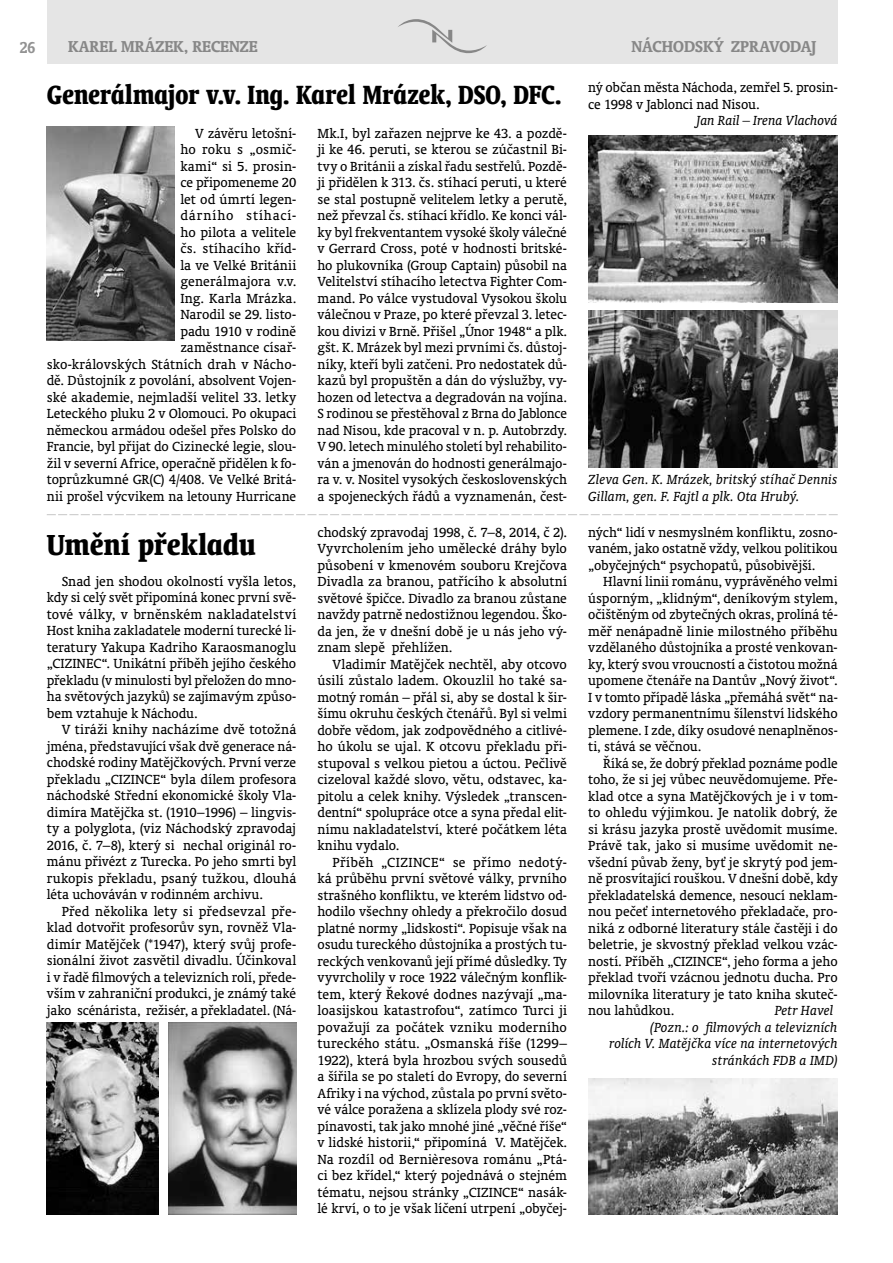
<style>
.page{position:relative;width:893px;height:1263px;background:#fff}
.page>*{position:absolute;margin:0;border:0;box-sizing:border-box;transform-origin:0 0}
.t1{font:700 condensed 33px "Oranda AT";letter-spacing:.005em;color:#000;scale:.95 1}
.t2{font:700 condensed 30px "Oranda AT";letter-spacing:.005em;color:#000;scale:.9 1}
.t3{font:700 18px "Oranda AT";color:#878787}
.t4{font:700 18px "Oranda AT";color:#929292;scale:.9 1}
.t5{font:15px/16.5px "Oranda AT";letter-spacing:-.005em;color:#000;text-align:justify}
.t6{font:italic 15px/16.5px "Oranda AT";letter-spacing:.005em;color:#000}
</style>
<div class="page">
<div style="left:47px;top:0;width:791px;height:64px;background:#e5e5e5"></div>
<svg style="left:398px;top:19px;width:89px;height:34px"></svg>
<img style="left:47px;top:126px;width:128px;height:215px">
<img style="left:588px;top:135px;width:250px;height:168px">
<img style="left:588px;top:310px;width:250px;height:157px">
<svg style="left:47px;top:514px;width:791px;height:1px"></svg>
<img style="left:47px;top:1023px;width:111px;height:191px">
<img style="left:588px;top:1079px;width:250px;height:135px">
<img style="left:169px;top:1023px;width:127px;height:191px">
<p class="t4" style="left:20px;top:37px;width:19px">26</p>
<p class="t3" style="left:68px;top:36px;width:191px">KAREL MRÁZEK, RECENZE</p>
<p class="t3" style="left:631px;top:36px;width:187px">NÁCHODSKÝ ZPRAVODAJ</p>
<h2 class="t2" style="left:47px;top:77px;width:573px">Generálmajor v.v. Ing. Karel Mrázek, DSO, DFC.</h2>
<p class="t5" style="left:47px;top:125px;width:251px;text-align:right">V závěru letošní-<br>ho roku s „osmič-<br>kami“ si 5. prosin-<br>ce připomeneme 20<br>let od úmrtí legen-<br>dárního stíhací-<br>ho pilota a velitele<br>čs. stíhacího kříd-<br>la ve Velké Británii<br>generálmajora v.v.<br>Ing. Karla Mrázka.<br>Narodil se 29. listo-<br>padu 1910 v rodině<br>zaměstnance císař-<br>sko-královských Státních drah v Nácho&shy;dě. Důstojník z povolání, absolvent Vojen&shy;ské akademie, nejmladší velitel 33. letky<br>Leteckého pluku 2 v Olomouci. Po okupaci německou armádou odešel přes Polsko do<br>Francie, byl přijat do Cizinecké legie, slou&shy;žil v severní Africe, operačně přidělen k fo&shy;toprůzkumné GR(C) 4/408. Ve Velké Britá&shy;nii prošel výcvikem na letouny Hurricane</p>
<h1 class="t1" style="left:47px;top:525px;width:221px">Umění překladu</h1>
<p class="t5" style="left:47px;top:573px;width:251px;text-indent:15px">Snad jen shodou okolností vyšla letos, kdy si celý svět připomíná konec první svě&shy;tové války, v brněnském nakladatelství Host kniha zakladatele moderní turecké li&shy;teratury Yakupa Kadriho Karaosmanoglu „CIZINEC“. Unikátní příběh jejího českého překladu (v minulosti byl přeložen do mno&shy;ha světových jazyků) se zajímavým způso&shy;bem vztahuje k Náchodu.</p>
<p class="t5" style="left:47px;top:721px;width:251px;text-indent:15px">V tiráži knihy nacházíme dvě totožná jména, představující však dvě generace ná&shy;chodské rodiny Matějčkových. První verze překladu „CIZINCE“ byla dílem profesora náchodské Střední ekonomické školy Vla&shy;dimíra Matějčka st. (1910–1996) – lingvis&shy;ty a polyglota, (viz Náchodský zpravodaj 2016, č. 7–8), který si nechal originál ro&shy;mánu přivézt z Turecka. Po jeho smrti byl rukopis překladu, psaný tužkou, dlouhá léta uchováván v rodinném archivu.</p>
<p class="t5" style="left:47px;top:903px;width:251px;text-indent:15px">Před několika lety si předsevzal pře&shy;klad dotvořit profesorův syn, rovněž Vla&shy;dimír Matějček (*1947), který svůj profe&shy;sionální život zasvětil divadlu. Účinkoval i v řadě filmových a televizních rolí, přede&shy;vším v zahraniční produkci, je známý také jako scénárista, režisér, a překladatel. (Ná-</p>
<p class="t5" style="left:317px;top:125px;width:251px">Mk.I, byl zařazen nejprve ke 43. a pozdě&shy;ji ke 46. peruti, se kterou se zúčastnil Bi&shy;tvy o Británii a získal řadu sestřelů. Pozdě&shy;ji přidělen k 313. čs. stíhací peruti, u které se stal postupně velitelem letky a perutě, než převzal čs. stíhací křídlo. Ke konci vál&shy;ky byl frekventantem vysoké školy válečné v Gerrard Cross, poté v hodnosti britské&shy;ho plukovníka (Group Captain) působil na Velitelství stíhacího letectva Fighter Com&shy;mand. Po válce vystudoval Vysokou školu válečnou v Praze, po které převzal 3. letec&shy;kou divizi v Brně. Přišel „Únor 1948“ a plk. gšt. K. Mrázek byl mezi prvními čs. důstoj&shy;níky, kteří byli zatčeni. Pro nedostatek dů&shy;kazů byl propuštěn a dán do výslužby, vy&shy;hozen od letectva a degradován na vojína.<br>S rodinou se přestěhoval z Brna do Jablonce nad Nisou, kde pracoval v n. p. Autobrzdy.<br>V 90. letech minulého století byl rehabilito&shy;ván a jmenován do hodnosti generálmajo&shy;ra v. v. Nositel vysokých československých a spojeneckých řádů a vyznamenán, čest-</p>
<p class="t5" style="left:317px;top:523px;width:251px">chodský zpravodaj 1998, č. 7–8, 2014, č 2).<br>Vyvrcholením jeho umělecké dráhy bylo působení v kmenovém souboru Krejčova Divadla za branou, patřícího k absolutní světové špičce. Divadlo za branou zůstane navždy patrně nedostižnou legendou. Ško&shy;da jen, že v dnešní době je u nás jeho vý&shy;znam slepě přehlížen.</p>
<p class="t5" style="left:317px;top:655px;width:251px;text-indent:15px">Vladimír Matějček nechtěl, aby otcovo úsilí zůstalo ladem. Okouzlil ho také sa&shy;motný román – přál si, aby se dostal k šir&shy;šímu okruhu českých čtenářů. Byl si velmi dobře vědom, jak zodpovědného a citlivé&shy;ho úkolu se ujal. K otcovu překladu při&shy;stupoval s velkou pietou a úctou. Pečlivě cizeloval každé slovo, větu, odstavec, ka&shy;pitolu a celek knihy. Výsledek „transcen&shy;dentní“ spolupráce otce a syna předal elit&shy;nímu nakladatelství, které počátkem léta knihu vydalo.</p>
<p class="t5" style="left:317px;top:853px;width:251px;text-indent:15px">Příběh „CIZINCE“ se přímo nedotý&shy;ká průběhu první světové války, prvního strašného konfliktu, ve kterém lidstvo od&shy;hodilo všechny ohledy a překročilo dosud platné normy „lidskosti“. Popisuje však na osudu tureckého důstojníka a prostých tu&shy;reckých venkovanů její přímé důsledky. Ty vyvrcholily v roce 1922 válečným konflik&shy;tem, který Řekové dodnes nazývají „ma&shy;loasijskou katastrofou“, zatímco Turci ji považují za počátek vzniku moderního tureckého státu. „Osmanská říše (1299– 1922), která byla hrozbou svých sousedů a šířila se po staletí do Evropy, do severní Afriky i na východ, zůstala po první světo&shy;vé válce poražena a sklízela plody své roz&shy;pínavosti, tak jako mnohé jiné „věčné říše“ v lidské historii,“ připomíná V. Matějček.<br>Na rozdíl od Bernièresova románu „Ptá&shy;ci bez křídel,“ který pojednává o stejném tématu, nejsou stránky „CIZINCE“ nasák&shy;lé krví, o to je však líčení utrpení „obyčej-</p>
<p class="t5" style="left:588px;top:79px;width:251px">ný občan města Náchoda, zemřel 5. prosin&shy;ce 1998 v Jablonci nad Nisou.</p>
<p class="t6" style="left:697px;top:112px;width:143px">Jan Rail – Irena Vlachová</p>
<p class="t6" style="left:588px;top:471px;width:251px">Zleva Gen. K. Mrázek, britský stíhač Dennis<br>Gillam, gen. F. Fajtl a plk. Ota Hrubý.</p>
<p class="t5" style="left:588px;top:523px;width:251px">ných“ lidí v nesmyslném konfliktu, zosno&shy;vaném, jako ostatně vždy, velkou politikou „obyčejných“ psychopatů, působivější.</p>
<p class="t5" style="left:588px;top:573px;width:251px;text-indent:15px">Hlavní linii románu, vyprávěného velmi úsporným, „klidným“, deníkovým stylem, očištěným od zbytečných okras, prolíná té&shy;měř nenápadně linie milostného příběhu vzdělaného důstojníka a prosté venkovan&shy;ky, který svou vroucností a čistotou možná upomene čtenáře na Dantův „Nový život“.<br>I v tomto případě láska „přemáhá svět“ na&shy;vzdory permanentnímu šílenství lidského plemene. I zde, díky osudové nenaplněnos&shy;ti, stává se věčnou.</p>
<p class="t5" style="left:588px;top:754px;width:251px;text-indent:15px">Říká se, že dobrý překlad poznáme podle toho, že si jej vůbec neuvědomujeme. Pře&shy;klad otce a syna Matějčkových je i v tom&shy;to ohledu výjimkou. Je natolik dobrý, že si krásu jazyka prostě uvědomit musíme.<br>Právě tak, jako si musíme uvědomit ne&shy;všední půvab ženy, byť je skrytý pod jem&shy;ně prosvítající rouškou. V dnešní době, kdy překladatelská demence, nesoucí neklam&shy;nou pečeť internetového překladače, pro&shy;niká z odborné literatury stále častěji i do beletrie, je skvostný překlad velkou vzác&shy;ností. Příběh „CIZINCE“, jeho forma a jeho překlad tvoří vzácnou jednotu ducha. Pro milovníka literatury je tato kniha skuteč&shy;nou lahůdkou.</p>
<p class="t6" style="left:775px;top:1002px;width:60px">Petr Havel</p>
<p class="t6" style="left:650px;top:1018px;width:189px">(Pozn.: o filmových a televizních</p>
<p class="t6" style="left:609px;top:1035px;width:230px">rolích V. Matějčka více na internetových</p>
<p class="t6" style="left:712px;top:1051px;width:127px">stránkách FDB a IMD)</p>
</div>
